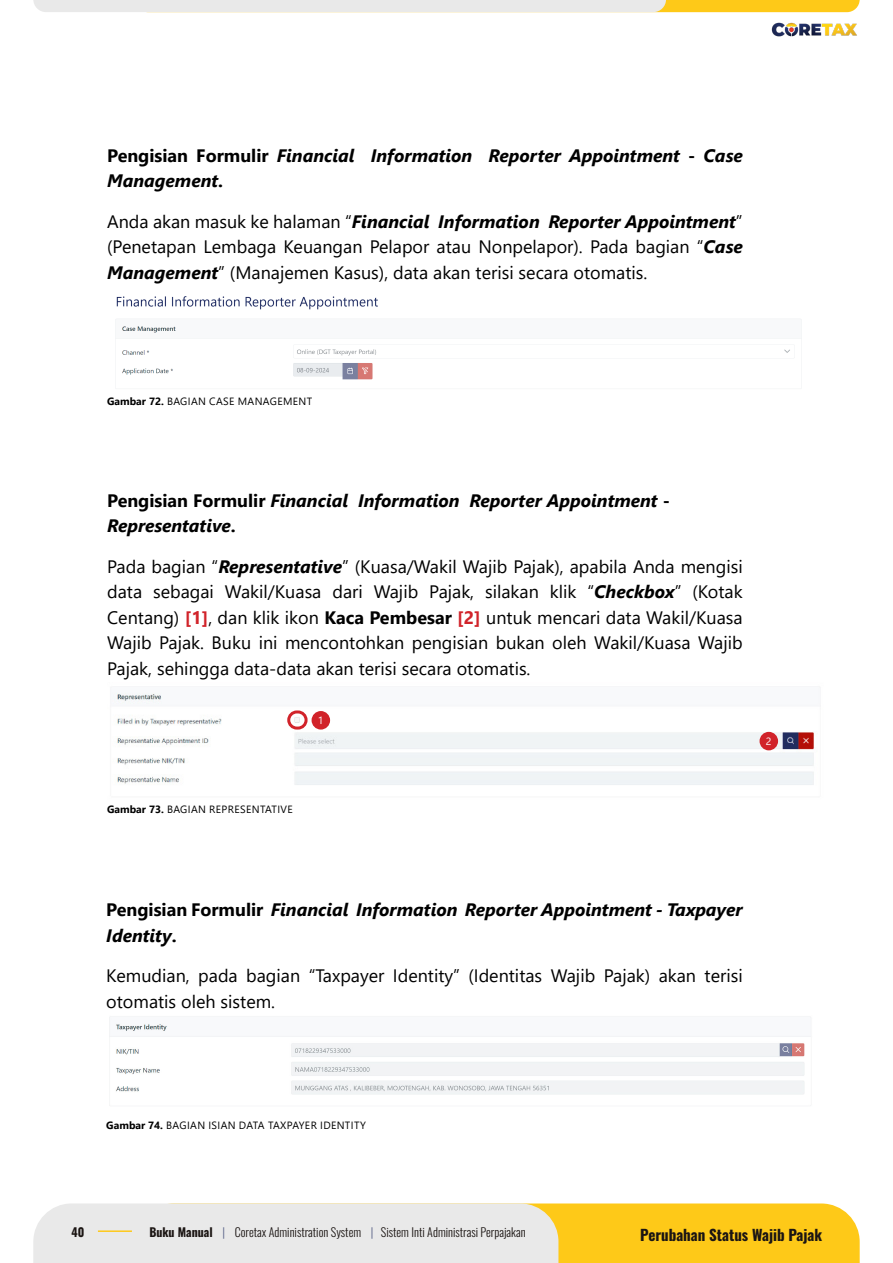
<style>
.page{position:relative;width:893px;height:1263px;background:#fff}
.page>*{position:absolute;margin:0;border:0;box-sizing:border-box;transform-origin:0 0}
.Body_Teks_Utama{font:18px/25.5px "Segoe UI";color:#000;text-align:justify}
.Body_Teks_Utama-2{font:italic 700 18px/25.5px "Segoe UI";color:#000}
.t1{font:700 15px "Oswald";color:#1b1513}
.t2{font:300 12px "Oswald";color:#1b1513}
.t3{font:700 12px "Oswald";color:#1b1513}
.Keterangan_Tabel_Gam{font:10.5px "Segoe UI";letter-spacing:.035em;color:#000}
.s1{font-style:normal}
.s2{font-weight:700;font-style:italic}
.s3{font-weight:700}
.s4{font-weight:700;color:#d1232a}
.s5{color:#586187}
</style>
<div class="page">
<img style="left:109px;top:1016px;width:702px;height:79px">
<img style="left:114px;top:693px;width:707px;height:92px">
<div style="left:312px;top:711px;width:18px;height:19px;background:#d1232a;border-radius:50%"></div>
<div style="left:287px;top:710px;width:21px;height:19px;border:3px solid #d1232a;border-radius:8px"></div>
<img style="left:115px;top:296px;width:687px;height:84px">
<div style="left:759px;top:732px;width:19px;height:18px;background:#d1232a;border-radius:50%"></div>
<svg style="left:33px;top:1203px;width:827px;height:60px"></svg>
<hr style="left:98px;top:1230px;width:34px;height:2px;background:#fec91b">
<svg style="left:33px;top:0;width:827px;height:12px"></svg>
<img style="left:771px;top:22px;width:86px;height:15px">
<p class="Body_Teks_Utama-2" style="left:107px;top:140px;width:637px"><span class="s1">Pengisian Formulir</span> Financial Information Reporter Appointment <span class="s1">-</span> Case<br>Management<span class="s1">.</span></p>
<p class="Body_Teks_Utama" style="left:107px;top:207px;width:637px">Anda akan masuk ke halaman “<span class="s2">Financial Information Reporter Appointment</span>” (Penetapan Lembaga Keuangan Pelapor atau Nonpelapor). Pada bagian “<span class="s2">Case Management</span>” (Manajemen Kasus), data akan terisi secara otomatis.</p>
<p class="Keterangan_Tabel_Gam" style="left:107px;top:392px;width:207px"><span class="s3">Gambar 72.</span> BAGIAN CASE MANAGEMENT</p>
<p class="Body_Teks_Utama-2" style="left:107px;top:485px;width:564px"><span class="s1">Pengisian Formulir</span> Financial Information Reporter Appointment <span class="s1">-<br></span>Representative<span class="s1">.</span></p>
<p class="Body_Teks_Utama" style="left:107px;top:552px;width:637px">Pada bagian “<span class="s2">Representative</span>” (Kuasa/Wakil Wajib Pajak), apabila Anda mengisi data sebagai Wakil/Kuasa dari Wajib Pajak, silakan klik “<span class="s2">Checkbox</span>” (Kotak Centang) <span class="s4">[1]</span>, dan klik ikon <span class="s3">Kaca Pembesar</span> <span class="s4">[2]</span> untuk mencari data Wakil/Kuasa Wajib Pajak. Buku ini mencontohkan pengisian bukan oleh Wakil/Kuasa Wajib Pajak, sehingga data-data akan terisi secara otomatis.</p>
<p class="Keterangan_Tabel_Gam" style="left:107px;top:799px;width:187px"><span class="s3">Gambar 73.</span> BAGIAN REPRESENTATIVE</p>
<p class="Body_Teks_Utama-2" style="left:106px;top:894px;width:638px"><span class="s1">Pengisian Formulir</span> Financial Information Reporter Appointment - Taxpayer<br>Identity<span class="s1">.</span></p>
<p class="Body_Teks_Utama" style="left:106px;top:961px;width:638px">Kemudian, pada bagian “Taxpayer Identity” (Identitas Wajib Pajak) akan terisi otomatis oleh sistem.</p>
<p class="Keterangan_Tabel_Gam" style="left:106px;top:1115px;width:261px"><span class="s3">Gambar 74.</span> BAGIAN ISIAN DATA TAXPAYER IDENTITY</p>
<p class="t3" style="left:72px;top:1226px;width:14px">40</p>
<p class="t2" style="left:149px;top:1221px;width:378px"><span class="s3">Buku Manual</span> <span class="s5">|</span> Coretax Administration System <span class="s5">|</span> Sistem Inti Administrasi Perpajakan</p>
<p class="t1" style="left:640px;top:1226px;width:183px">Perubahan Status Wajib Pajak</p>
</div>
